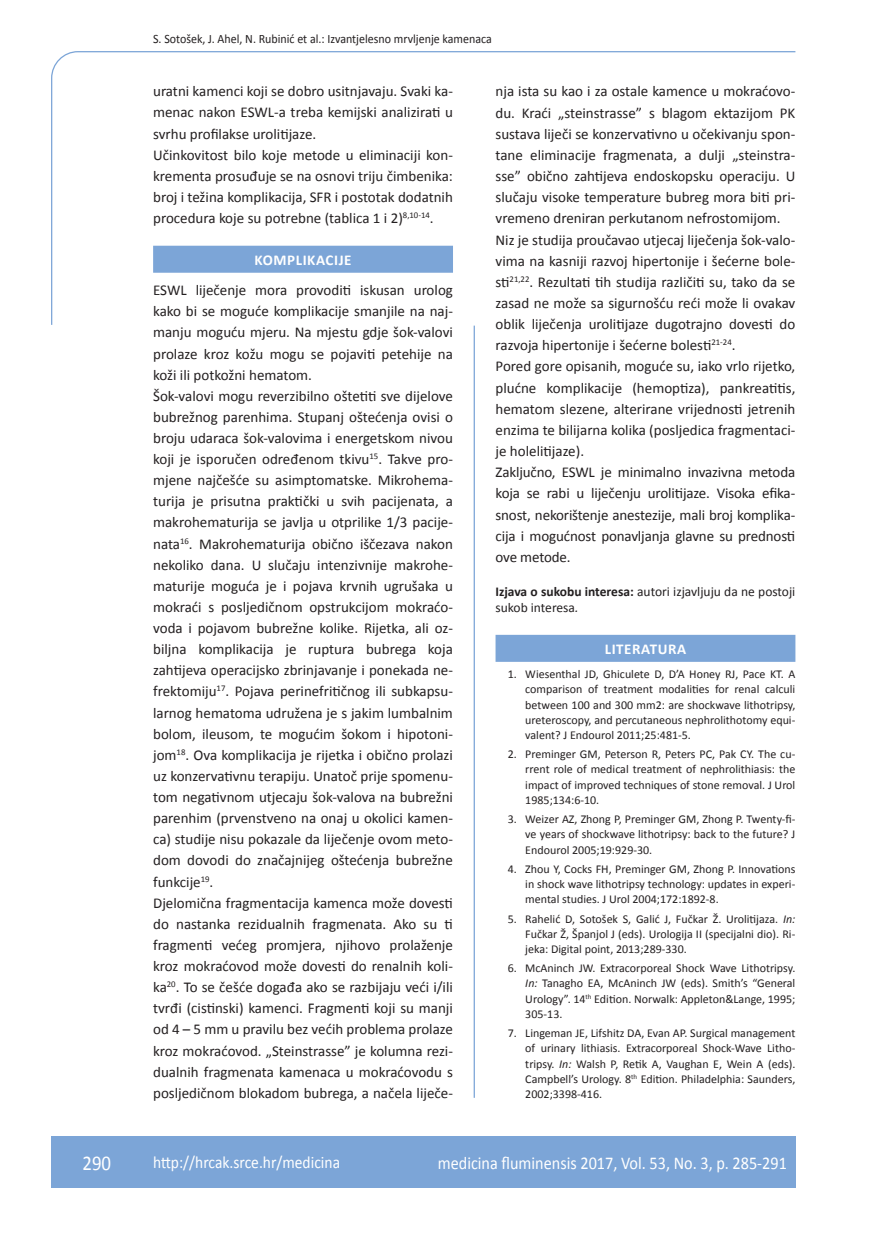
<style>
.page{position:relative;width:872px;height:1234px;background:#fff}
.page>*{position:absolute;margin:0;border:0;box-sizing:border-box;transform-origin:0 0}
.t1{font:21px "Calibri";color:#fff;scale:.9 1}
.t2{font:18px "Calibri";color:#fff;scale:.9 1}
.t3{font:17.25px "Calibri";color:#fff;scale:.9 1}
.t4{font:15px/21.1px "Calibri";color:#231f20}
.t5{font:700 15px "Calibri";letter-spacing:.04em;color:#fff}
.t6{font:13.5px/16.6px "Calibri";color:#231f20}
.t7{font:12.75px "Calibri";color:#231f20;scale:.94 1}
.t8{font:12px/15.1px "Calibri";color:#231f20;text-align:justify}
.s1{font-weight:700}
.s2{font-style:italic}
</style>
<div class="page">
<svg style="left:51px;top:51px;width:745px;height:274px"></svg>
<hr style="left:473px;top:325px;width:2px;height:772px;background:#7ca5d7">
<div style="left:51px;top:1135px;width:744px;height:51px;background:#7ca5d7"></div>
<div style="left:153px;top:246px;width:300px;height:27px;background:#7ca5d7"></div>
<div style="left:495px;top:634px;width:300px;height:27px;background:#7ca5d7"></div>
<p class="t7" style="left:153px;top:30px;width:362px">S. Sotošek, J. Ahel, N. Rubinić et al.: Izvantjelesno mrvljenje kamenaca</p>
<p class="t4" style="left:153px;top:80px;width:301px">uratni kamenci koji se dobro usitnjavaju. Svaki ka&shy;menac nakon ESWL-a treba kemijski analizirati u svrhu profilakse urolitijaze.<br>Učinkovitost bilo koje metode u eliminaciji kon&shy;krementa prosuđuje se na osnovi triju čimbenika: broj i težina komplikacija, SFR i postotak dodatnih procedura koje su potrebne (tablica 1 i 2)<sup>8,10-14</sup>.</p>
<p class="t5" style="left:255px;top:250px;width:98px">KOMPLIKACIJE</p>
<p class="t4" style="left:153px;top:279px;width:301px">ESWL liječenje mora provoditi iskusan urolog kako bi se moguće komplikacije smanjile na naj&shy;manju moguću mjeru. Na mjestu gdje šok-valovi prolaze kroz kožu mogu se pojaviti petehije na koži ili potkožni hematom.<br>Šok-valovi mogu reverzibilno oštetiti sve dijelove bubrežnog parenhima. Stupanj oštećenja ovisi o broju udaraca šok-valovima i energetskom nivou koji je isporučen određenom tkivu<sup>15</sup>. Takve pro&shy;mjene najčešće su asimptomatske. Mikrohema&shy;turija je prisutna praktički u svih pacijenata, a makrohematurija se javlja u otprilike 1/3 pacije&shy;nata<sup>16</sup>. Makrohematurija obično iščezava nakon nekoliko dana. U slučaju intenzivnije makrohe&shy;maturije moguća je i pojava krvnih ugrušaka u mokraći s posljedičnom opstrukcijom mokraćo&shy;voda i pojavom bubrežne kolike. Rijetka, ali oz&shy;biljna komplikacija je ruptura bubrega koja zahtijeva operacijsko zbrinjavanje i ponekada ne&shy;frektomiju<sup>17</sup>. Pojava perinefritičnog ili subkapsu&shy;larnog hematoma udružena je s jakim lumbalnim bolom, ileusom, te mogućim šokom i hipotoni&shy;jom<sup>18</sup>. Ova komplikacija je rijetka i obično prolazi uz konzervativnu terapiju. Unatoč prije spomenu&shy;tom negativnom utjecaju šok-valova na bubrežni parenhim (prvenstveno na onaj u okolici kamen&shy;ca) studije nisu pokazale da liječenje ovom meto&shy;dom dovodi do značajnijeg oštećenja bubrežne funkcije<sup>19</sup>.<br>Djelomična fragmentacija kamenca može dovesti do nastanka rezidualnih fragmenata. Ako su ti fragmenti većeg promjera, njihovo prolaženje kroz mokraćovod može dovesti do renalnih koli&shy;ka<sup>20</sup>. To se češće događa ako se razbijaju veći i/ili tvrđi (cistinski) kamenci. Fragmenti koji su manji od 4 – 5 mm u pravilu bez većih problema prolaze kroz mokraćovod. „Steinstrasse” je kolumna rezi&shy;dualnih fragmenata kamenaca u mokraćovodu s posljedičnom blokadom bubrega, a načela liječe-</p>
<p class="t4" style="left:495px;top:80px;width:301px">nja ista su kao i za ostale kamence u mokraćovo&shy;du. Kraći „steinstrasse” s blagom ektazijom PK sustava liječi se konzervativno u očekivanju spon&shy;tane eliminacije fragmenata, a dulji „steinstra&shy;sse” obično zahtijeva endoskopsku operaciju. U slučaju visoke temperature bubreg mora biti pri&shy;vremeno dreniran perkutanom nefrostomijom.<br>Niz je studija proučavao utjecaj liječenja šok-valo&shy;vima na kasniji razvoj hipertonije i šećerne bole&shy;sti<sup>21,22</sup>. Rezultati tih studija različiti su, tako da se zasad ne može sa sigurnošću reći može li ovakav oblik liječenja urolitijaze dugotrajno dovesti do razvoja hipertonije i šećerne bolesti<sup>21-24</sup>.<br>Pored gore opisanih, moguće su, iako vrlo rijetko, plućne komplikacije (hemoptiza), pankreatitis, hematom slezene, alterirane vrijednosti jetrenih enzima te bilijarna kolika (posljedica fragmentaci&shy;je holelitijaze).<br>Zaključno, ESWL je minimalno invazivna metoda koja se rabi u liječenju urolitijaze. Visoka efika&shy;snost, nekorištenje anestezije, mali broj komplika&shy;cija i mogućnost ponavljanja glavne su prednosti ove metode.</p>
<p class="t6" style="left:495px;top:582px;width:301px"><span class="s1">Izjava o sukobu interesa:</span> autori izjavljuju da ne postoji sukob interesa<span class="s2">.</span></p>
<p class="t5" style="left:604px;top:639px;width:17px">Literatura</p>
<p class="t8" style="left:525px;top:666px;width:272px;text-indent:-18px">1. Wiesenthal JD, Ghiculete D, D’A Honey RJ, Pace KT. A comparison of treatment modalities for renal calculi between 100 and 300 mm2: are shockwave lithotripsy, ureteroscopy, and percutaneous nephrolithotomy equi&shy;valent? J Endourol 2011;25:481-5.</p>
<p class="t8" style="left:525px;top:746px;width:271px;text-indent:-18px">2. Preminger GM, Peterson R, Peters PC, Pak CY. The cu&shy;rrent role of medical treatment of nephrolithiasis: the impact of improved techniques of stone removal. J Urol 1985;134:6-10.</p>
<p class="t8" style="left:525px;top:810px;width:271px;text-indent:-18px">3. Weizer AZ, Zhong P, Preminger GM, Zhong P. Twenty-fi&shy;ve years of shockwave lithotripsy: back to the future? J Endourol 2005;19:929-30.</p>
<p class="t8" style="left:525px;top:860px;width:271px;text-indent:-18px">4. Zhou Y, Cocks FH, Preminger GM, Zhong P. Innovations in shock wave lithotripsy technology: updates in experi&shy;mental studies. J Urol 2004;172:1892-8.</p>
<p class="t8" style="left:525px;top:910px;width:271px;text-indent:-18px">5. Rahelić D, Sotošek S, Galić J, Fučkar Ž. Urolitijaza. <span class="s2">In:<br></span>Fučkar Ž, Španjol J (eds). Urologija II (specijalni dio). Ri&shy;jeka: Digital point, 2013;289-330.</p>
<p class="t8" style="left:525px;top:959px;width:272px;text-indent:-18px">6. McAninch JW. Extracorporeal Shock Wave Lithotripsy.<br><span class="s2">In:</span> Tanagho EA, McAninch JW (eds). Smith’s “General Urology”. 14<sup>th</sup> Edition. Norwalk: Appleton&amp;Lange, 1995; 305-13.</p>
<p class="t8" style="left:525px;top:1024px;width:272px;text-indent:-18px">7. Lingeman JE, Lifshitz DA, Evan AP. Surgical management of urinary lithiasis. Extracorporeal Shock-Wave Litho&shy;tripsy. <span class="s2">In:</span> Walsh P, Retik A, Vaughan E, Wein A (eds).<br>Campbell’s Urology. 8<sup>th</sup> Edition. Philadelphia: Saunders, 2002;3398-416.</p>
<h1 class="t1" style="left:82px;top:1149px;width:33px">290</h1>
<p class="t3" style="left:153px;top:1150px;width:209px">http://hrcak.srce.hr/medicina</p>
<p class="t2" style="left:438px;top:1151px;width:389px">medicina fluminensis 2017, Vol. 53, No. 3, p. 285-291</p>
</div>
